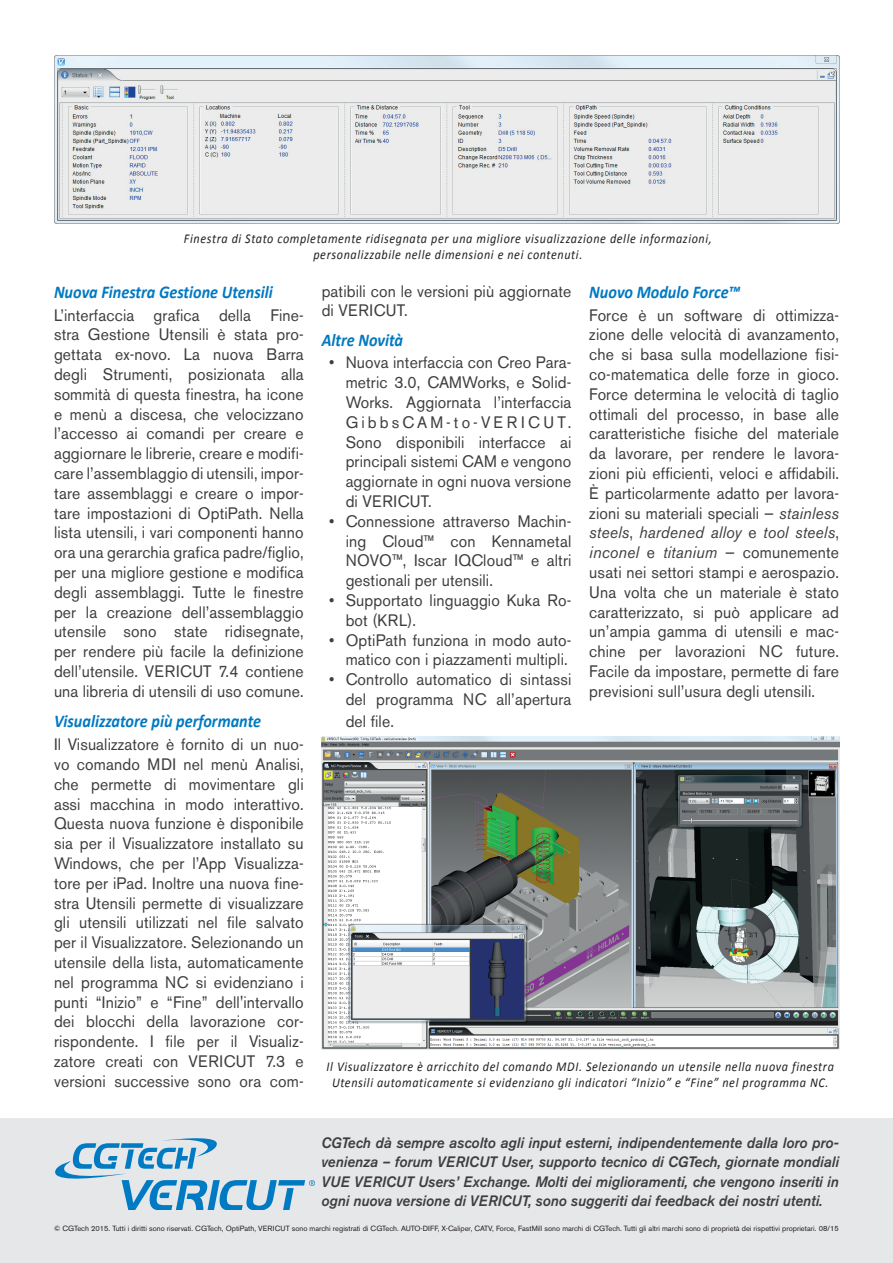
<style>
.page{position:relative;width:893px;height:1263px;background:#fff}
.page>*{position:absolute;margin:0;border:0;box-sizing:border-box;transform-origin:0 0}
.t1{font:italic 700 18px "Calibri";color:#0079c2;scale:.9 1}
.t2{font:16.5px/19.8px "Akzidenz Grotesk BE";letter-spacing:.01em;color:#3e3e3f;text-align:justify;scale:.95 1}
.t3{font:italic 500 15px/19.5px "Akzidenz Grotesk BE";letter-spacing:.005em;color:#3e3e3f;text-align:justify;scale:.95 1}
.t4{font:italic 13.5px/16.2px "Calibri";letter-spacing:.05em;color:#231f20;text-align:center;scale:.9 1}
.t5{font:7.5px "Akzidenz Grotesk BE";color:#231f20}
.s1{font-style:italic}
</style>
<div class="page">
<img style="left:322px;top:737px;width:518px;height:313px">
<img style="left:54px;top:55px;width:785px;height:168px">
<div style="left:0;top:1118px;width:893px;height:145px;background:#e6e7e9"></div>
<svg style="left:55px;top:1138px;width:260px;height:71px"></svg>
<p class="t4" style="left:184px;top:230px;width:588px">Finestra di Stato completamente ridisegnata per una migliore visualizzazione delle informazioni, personalizzabile nelle dimensioni e nei contenuti.</p>
<p class="t1" style="left:54px;top:280px;width:245px">Nuova Finestra Gestione Utensili</p>
<p class="t2" style="left:54px;top:305px;width:264px">L’interfaccia grafica della Fine&shy;stra Gestione Utensili è stata pro&shy;gettata ex-novo. La nuova Barra degli Strumenti, posizionata alla sommità di questa finestra, ha icone e menù a discesa, che velocizzano l’accesso ai comandi per creare e aggiornare le librerie, creare e modifi&shy;care l’assemblaggio di utensili, impor&shy;tare assemblaggi e creare o impor&shy;tare impostazioni di OptiPath. Nella lista utensili, i vari componenti hanno ora una gerarchia grafica padre/figlio, per una migliore gestione e modifica degli assemblaggi. Tutte le finestre per la creazione dell’assemblaggio utensile sono state ridisegnate, per rendere più facile la definizione dell’utensile. VERICUT 7.4 contiene una libreria di utensili di uso comune.</p>
<p class="t1" style="left:54px;top:710px;width:232px">Visualizzatore più performante</p>
<p class="t2" style="left:54px;top:734px;width:264px">Il Visualizzatore è fornito di un nuo&shy;vo comando MDI nel menù Analisi, che permette di movimentare gli assi macchina in modo interattivo.<br>Questa nuova funzione è disponibile sia per il Visualizzatore installato su Windows, che per l’App Visualizza&shy;tore per iPad. Inoltre una nuova fine&shy;stra Utensili permette di visualizzare gli utensili utilizzati nel file salvato per il Visualizzatore. Selezionando un utensile della lista, automaticamente nel programma NC si evidenziano i punti “Inizio” e “Fine” dell'intervallo dei blocchi della lavorazione cor&shy;rispondente. I file per il Visualiz&shy;zatore creati con VERICUT 7.3 e versioni successive sono ora com-</p>
<p class="t2" style="left:322px;top:281px;width:264px">patibili con le versioni più aggiornate di VERICUT.</p>
<p class="t1" style="left:322px;top:328px;width:92px">Altre Novità</p>
<p class="t2" style="left:346px;top:353px;width:239px;text-indent:-16px">• Nuova interfaccia con Creo Para&shy;metric 3.0, CAMWorks, e Solid-Works. Aggiornata l’interfaccia GibbsCAM-to-VERICUT.<br>Sono disponibili interfacce ai principali sistemi CAM e vengono aggiornate in ogni nuova versione di VERICUT.</p>
<p class="t2" style="left:346px;top:511px;width:239px;text-indent:-17px">• Connessione attraverso Machin&shy;ing Cloud™ con Kennametal NOVO™, Iscar IQCloud™ e altri gestionali per utensili.</p>
<p class="t2" style="left:346px;top:590px;width:239px;text-indent:-17px">• Supportato linguaggio Kuka Ro&shy;bot (KRL).</p>
<p class="t2" style="left:329px;top:630px;width:256px;text-align:right">• OptiPath funziona in modo auto&shy;matico con i piazzamenti multipli.</p>
<p class="t2" style="left:329px;top:669px;width:256px;text-align:right">• Controllo automatico di sintassi del programma NC all’apertura</p>
<p class="t2" style="left:346px;top:711px;width:52px">del file.</p>
<p class="t1" style="left:589px;top:280px;width:169px">Nuovo Modulo Force™</p>
<p class="t2" style="left:589px;top:305px;width:264px">Force è un software di ottimizza&shy;zione delle velocità di avanzamento, che si basa sulla modellazione fisi&shy;co-matematica delle forze in gioco.<br>Force determina le velocità di taglio ottimali del processo, in base alle caratteristiche fisiche del materiale da lavorare, per rendere le lavora&shy;zioni più efficienti, veloci e affidabili.<br>È particolarmente adatto per lavora&shy;zioni su materiali speciali — <span class="s1">stainless steels</span>, <span class="s1">hardened alloy</span> e <span class="s1">tool steels</span>, <span class="s1">inconel</span> e <span class="s1">titanium</span> — comunemente usati nei settori stampi e aerospazio.<br>Una volta che un materiale è stato caratterizzato, si può applicare ad un’ampia gamma di utensili e mac&shy;chine per lavorazioni NC future.<br>Facile da impostare, permette di fare previsioni sull’usura degli utensili.</p>
<p class="t4" style="left:327px;top:1058px;width:565px">Il Visualizzatore è arricchito del comando MDI. Selezionando un utensile nella nuova finestra<br>Utensili automaticamente si evidenziano gli indicatori “Inizio” e “Fine” nel programma NC.</p>
<p class="t3" style="left:321px;top:1133px;width:546px">CGTech dà sempre ascolto agli input esterni, indipendentemente dalla loro pro&shy;venienza – forum VERICUT User, supporto tecnico di CGTech, giornate mondiali VUE VERICUT Users’ Exchange. Molti dei miglioramenti, che vengono inseriti in ogni nuova versione di VERICUT, sono suggeriti dai feedback dei nostri utenti.</p>
<p class="t5" style="left:54px;top:1224px;width:786px">© CGTech 2015. Tutti i diritti sono riservati. CGTech, OptiPath, VERICUT sono marchi registrati di CGTech. AUTO-DIFF, X-Caliper, CATV, Force, FastMill sono marchi di CGTech. Tutti gli altri marchi sono di proprietà dei rispettivi proprietari. 08/15</p>
</div>
